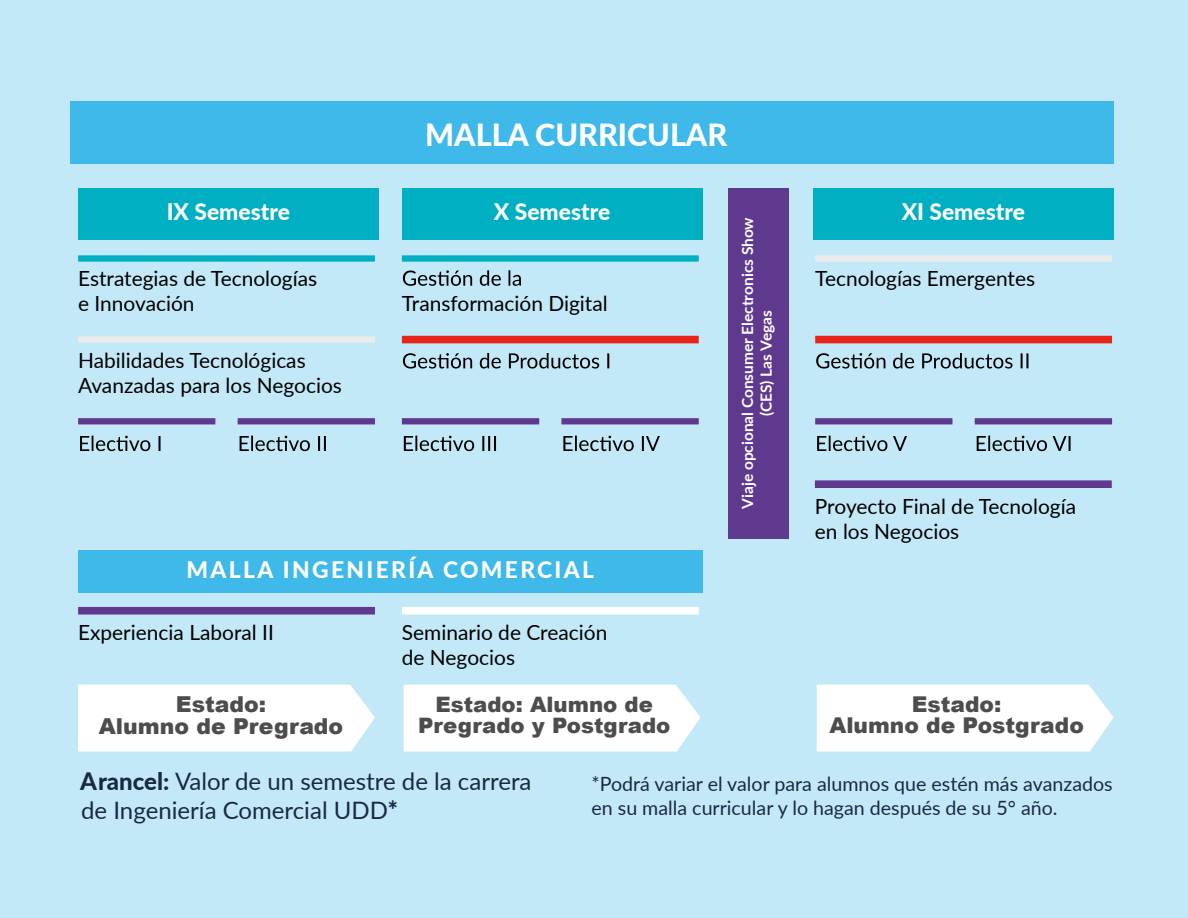
<style>
.page{position:relative;width:1188px;height:918px;background:#c3e9f8}
.page>*{position:absolute;margin:0;border:0;box-sizing:border-box;transform-origin:0 0}
.t1{font:800 30.6px "Lato";color:#fff}
.t2{font:24px "Lato";color:#192944}
.t3{font:800 22.8px "Lato";color:#fff}
.t4{font:800 22.8px "Lato";letter-spacing:.105em;color:#fff}
.t5{font:900 21.9px/21.9px "Arial";color:#4e4d4d;text-align:center}
.t6{font:900 21.75px/21.8px "Arial";color:#4e4d4d;text-align:center}
.t7{font:900 21.3px/21.3px "Arial";color:#4e4d4d;text-align:center}
.t8{font:20.85px/25px "Lato";color:#000}
.t9{font:19.65px/23.5px "Lato";color:#192944}
.t10{font:700 15.45px/18.6px "Lato";color:#fff;text-align:center}
.s1{font-weight:800}
</style>
<div class="page">
<div style="left:70px;top:101px;width:1043px;height:63px;background:#3fb8ea"></div>
<div style="left:78px;top:685px;width:297px;height:67px;background:#fff"></div>
<div style="left:817px;top:685px;width:297px;height:67px;background:#fff"></div>
<div style="left:728px;top:188px;width:61px;height:351px;background:#5f398e"></div>
<div style="left:402px;top:188px;width:300px;height:52px;background:#00afc1"></div>
<div style="left:404px;top:685px;width:297px;height:67px;background:#fff"></div>
<svg style="left:403px;top:270px;width:118px;height:16px"></svg>
<svg style="left:403px;top:353px;width:206px;height:16px"></svg>
<div style="left:402px;top:255px;width:297px;height:7px;background:#00afc1"></div>
<div style="left:402px;top:336px;width:297px;height:7px;background:#e72419"></div>
<div style="left:813px;top:188px;width:301px;height:52px;background:#00afc1"></div>
<svg style="left:816px;top:353px;width:212px;height:16px"></svg>
<div style="left:815px;top:255px;width:297px;height:7px;background:#ececec"></div>
<div style="left:815px;top:336px;width:297px;height:7px;background:#e72419"></div>
<div style="left:815px;top:480px;width:297px;height:8px;background:#5f398e"></div>
<div style="left:78px;top:188px;width:301px;height:52px;background:#00afc1"></div>
<div style="left:78px;top:550px;width:624px;height:43px;background:#3fb8ea"></div>
<svg style="left:80px;top:436px;width:81px;height:15px"></svg>
<svg style="left:240px;top:436px;width:86px;height:15px"></svg>
<div style="left:78px;top:336px;width:297px;height:7px;background:#ececec"></div>
<div style="left:402px;top:607px;width:297px;height:8px;background:#fff"></div>
<div style="left:78px;top:607px;width:297px;height:8px;background:#5f398e"></div>
<div style="left:78px;top:255px;width:297px;height:7px;background:#00afc1"></div>
<div style="left:78px;top:418px;width:137px;height:6px;background:#5f398e"></div>
<div style="left:238px;top:418px;width:137px;height:6px;background:#5f398e"></div>
<svg style="left:404px;top:436px;width:92px;height:15px"></svg>
<svg style="left:563px;top:436px;width:97px;height:15px"></svg>
<div style="left:402px;top:418px;width:137px;height:6px;background:#5f398e"></div>
<div style="left:561px;top:418px;width:138px;height:6px;background:#5f398e"></div>
<svg style="left:817px;top:436px;width:90px;height:15px"></svg>
<svg style="left:977px;top:436px;width:94px;height:15px"></svg>
<div style="left:815px;top:418px;width:137px;height:6px;background:#5f398e"></div>
<div style="left:975px;top:418px;width:137px;height:6px;background:#5f398e"></div>
<h1 class="t1" style="left:425px;top:112px;width:304px">MALLA CURRICULAR</h1>
<p class="t3" style="left:167px;top:195px;width:125px">IX Semestre</p>
<p class="t8" style="left:78px;top:265px;width:241px">Estrategias de Tecnologías e Innovación</p>
<p class="t8" style="left:78px;top:347px;width:265px">Habilidades Tecnológicas<br>Avanzadas para los Negocios</p>
<p class="t3" style="left:494px;top:195px;width:118px">X Semestre</p>
<p class="t8" style="left:402px;top:290px;width:207px">Transformación Digital</p>
<p class="t4" style="left:187px;top:553px;width:409px">MALLA INGENIERÍA COMERCIAL</p>
<p class="t8" style="left:78px;top:619px;width:197px">Experiencia Laboral II</p>
<p class="t8" style="left:402px;top:619px;width:207px">Seminario de Creación de Negocios</p>
<p class="t10" style="left:738px;top:509px;width:293px;rotate:-90deg">Viaje opcional Consumer Electronics Show (CES) Las Vegas</p>
<p class="t3" style="left:902px;top:195px;width:125px">XI Semestre</p>
<p class="t8" style="left:815px;top:265px;width:221px">Tecnologías Emergentes</p>
<p class="t8" style="left:815px;top:493px;width:263px">Proyecto Final de Tecnología en los Negocios</p>
<p class="t5" style="left:99px;top:692px;width:246px">Estado:<br>Alumno de Pregrado</p>
<p class="t6" style="left:829px;top:692px;width:256px">Estado:<br>Alumno de Postgrado</p>
<p class="t7" style="left:418px;top:693px;width:254px">Estado: Alumno de<br>Pregrado y Postgrado</p>
<p class="t2" style="left:80px;top:764px;width:453px"><span class="s1">Arancel:</span> Valor de un semestre de la carrera</p>
<p class="t2" style="left:81px;top:793px;width:318px">de Ingeniería Comercial UDD<span class="s1">*</span></p>
<p class="t9" style="left:591px;top:772px;width:523px">*Podrá variar el valor para alumnos que estén más avanzados en su malla curricular y lo hagan después de su 5° año.</p>
</div>
